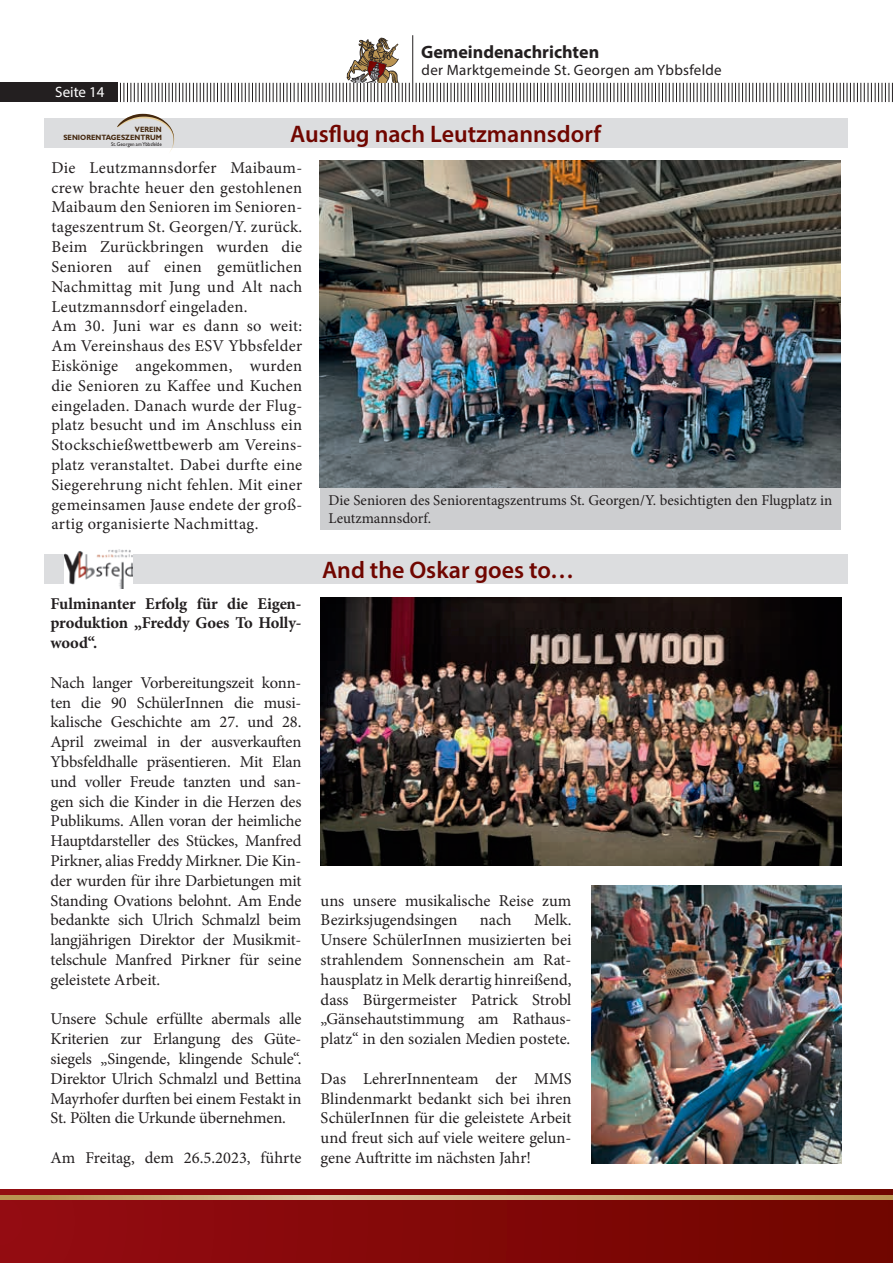
<style>
.page{position:relative;width:893px;height:1263px;background:#fff}
.page>*{position:absolute;margin:0;border:0;box-sizing:border-box;transform-origin:0 0}
.t1{font:600 24px "Myriad Pro";color:#700600}
.t2{font:700 18px "Myriad Pro";color:#231f20}
.t3{font:16.5px/19.8px "Minion Pro";letter-spacing:.01em;color:#231f20;text-align:justify}
.t4{font:700 16.5px/19.8px "Minion Pro";letter-spacing:-.01em;color:#231f20;text-align:justify}
.t5{font:15px/18px "Minion Pro";color:#231f20}
.t6{font:15px "Myriad Pro";letter-spacing:.02em;color:#231f20}
.t7{font:15px "Myriad Pro";color:#fff}
.t8{font:700 7.65px "Gill Sans Std";color:#44280f;scale:.91 1}
.t9{font:5.4px "Gill Sans Std";color:#231f20;scale:.91 1}
</style>
<div class="page">
<hr style="left:412px;top:35px;width:1px;height:67px;background:#231f20">
<svg style="left:416px;top:83px;width:477px;height:19px"></svg>
<div style="left:0;top:83px;width:117px;height:19px;background:#231f20"></div>
<svg style="left:120px;top:37px;width:290px;height:65px"></svg>
<div style="left:0;top:1189px;width:893px;height:74px;background:linear-gradient(to right,#961015,#730a02)"></div>
<svg style="left:0;top:1195px;width:893px;height:4px;background:#c9aa79"></svg>
<img style="left:321px;top:597px;width:520px;height:269px">
<div style="left:44px;top:554px;width:804px;height:30px;background:#dcdddf"></div>
<img style="left:64px;top:549px;width:68px;height:40px">
<div style="left:320px;top:487px;width:521px;height:42px;background:#cdced0"></div>
<img style="left:320px;top:160px;width:521px;height:327px">
<div style="left:44px;top:118px;width:804px;height:30px;background:#dcdddf"></div>
<svg style="left:117px;top:114px;width:57px;height:37px"></svg>
<img style="left:591px;top:886px;width:251px;height:277px">
<p class="t2" style="left:421px;top:40px;width:180px">Gemeindenachrichten</p>
<p class="t7" style="left:55px;top:83px;width:51px">Seite 14</p>
<p class="t6" style="left:422px;top:61px;width:302px">der Marktgemeinde St. Georgen am Ybbsfelde</p>
<p class="t8" style="left:63px;top:132px;width:110px">SENIORENTAGESZENTRUM</p>
<h1 class="t1" style="left:290px;top:119px;width:312px">Ausflug nach Leutzmannsdorf</h1>
<p class="t8" style="left:135px;top:125px;width:31px">VEREIN</p>
<p class="t9" style="left:111px;top:141px;width:57px">St. Georgen am Ybbsfelde</p>
<p class="t3" style="left:51px;top:158px;width:252px;text-align:left">Die Leutzmannsdorfer Maibaum&shy;crew brachte heuer den gestohlenen Maibaum den Senioren im Senioren&shy;tageszentrum St. Georgen/Y. zurück.<br>Beim Zurückbringen wurden die Senioren auf einen gemütlichen Nachmittag mit Jung und Alt nach Leutzmannsdorf eingeladen.<br>Am 30. Juni war es dann so weit:<br>Am Vereinshaus des ESV Ybbsfelder Eiskönige angekommen, wurden die Senioren zu Kaffee und Kuchen eingeladen. Danach wurde der Flug&shy;platz besucht und im Anschluss ein Stockschießwettbewerb am Vereins&shy;platz veranstaltet. Dabei durfte eine Siegerehrung nicht fehlen. Mit einer gemeinsamen Jause endete der groß&shy;artig organisierte Nachmittag.</p>
<p class="t4" style="left:51px;top:593px;width:252px">Fulminanter Erfolg für die Eigen&shy;produktion „Freddy Goes To Holly&shy;wood“.</p>
<p class="t3" style="left:51px;top:673px;width:252px">Nach langer Vorbereitungszeit konn&shy;ten die 90 SchülerInnen die musi&shy;kalische Geschichte am 27. und 28.<br>April zweimal in der ausverkauften Ybbsfeldhalle präsentieren. Mit Elan und voller Freude tanzten und san&shy;gen sich die Kinder in die Herzen des Publikums. Allen voran der heimliche Hauptdarsteller des Stückes, Manfred Pirkner, alias Freddy Mirkner. Die Kin&shy;der wurden für ihre Darbietungen mit Standing Ovations belohnt. Am Ende bedankte sich Ulrich Schmalzl beim langjährigen Direktor der Musikmit&shy;telschule Manfred Pirkner für seine geleistete Arbeit.</p>
<p class="t3" style="left:51px;top:1009px;width:252px">Unsere Schule erfüllte abermals alle Kriterien zur Erlangung des Güte&shy;siegels „Singende, klingende Schule“.<br>Direktor Ulrich Schmalzl und Bettina Mayrhofer durften bei einem Festakt in St. Pölten die Urkunde übernehmen.</p>
<p class="t3" style="left:51px;top:1148px;width:252px">Am Freitag, dem 26.5.2023, führte</p>
<p class="t5" style="left:328px;top:491px;width:505px">Die Senioren des Seniorentagszentrums St. Georgen/Y. besichtigten den Flugplatz in<br>Leutzmannsdorf.</p>
<h1 class="t1" style="left:322px;top:555px;width:254px">And the Oskar goes to…</h1>
<p class="t3" style="left:321px;top:890px;width:252px">uns unsere musikalische Reise zum<br>Bezirksjugendsingen</p>
<p class="t3" style="left:321px;top:910px;width:252px;text-indent:213px">Melk.<br>Unsere SchülerInnen musizierten bei strahlendem Sonnenschein am Rat&shy;hausplatz in Melk derartig hinreißend, dass Bürgermeister Patrick Strobl „Gänsehautstimmung am Rathaus&shy;platz“ in den sozialen Medien postete.</p>
<p class="t3" style="left:321px;top:1069px;width:252px">Das LehrerInnenteam der MMS Blindenmarkt bedankt sich bei ihren SchülerInnen für die geleistete Arbeit und freut sich auf viele weitere gelun&shy;gene Auftritte im nächsten Jahr!</p>
<p class="t3" style="left:480px;top:910px;width:33px">nach</p>
</div>
